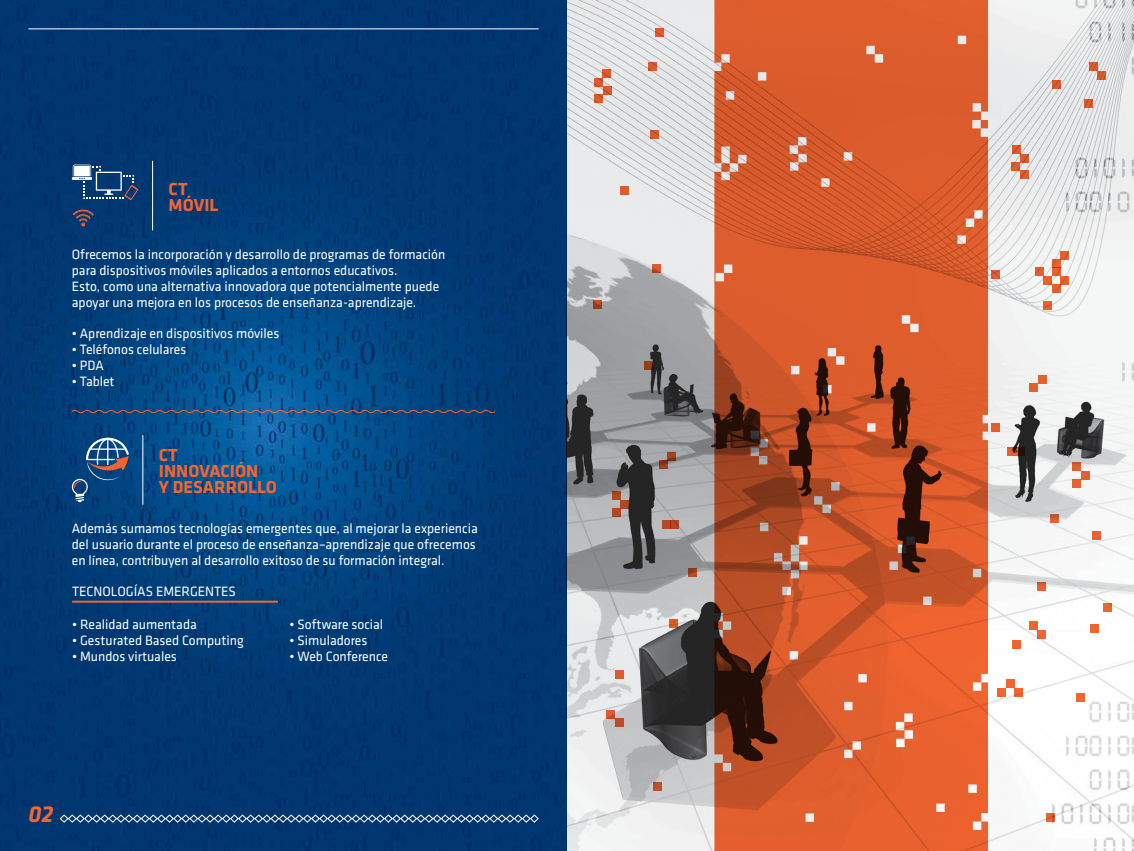
<style>
.page{position:relative;width:1134px;height:851px;background:#fff}
.page>*{position:absolute;margin:0;border:0;box-sizing:border-box;transform-origin:0 0}
.t1{font:italic 700 24px "Klavika";color:#f26531}
.t2{font:700 18px/16px "Klavika";color:#f26531}
.t3{font:14px/16px "Klavika";color:#fff}
</style>
<div class="page">
<img style="left:0;top:0;width:1134px;height:850px">
<hr style="left:28px;top:28px;width:511px;height:1px;background:#fff">
<svg style="left:59px;top:814px;width:480px;height:9px;background:#476d97"></svg>
<svg style="left:714px;top:0;width:274px;height:850px;background:#cd592d"></svg>
<div style="left:1103px;top:602px;width:8px;height:9px;background:#f26531"></div>
<svg style="left:648px;top:63px;width:9px;height:8px"></svg>
<svg style="left:1050px;top:514px;width:8px;height:8px"></svg>
<div style="left:1090px;top:624px;width:9px;height:8px;background:#f26531"></div>
<svg style="left:652px;top:264px;width:9px;height:8px"></svg>
<svg style="left:1014px;top:688px;width:9px;height:8px"></svg>
<svg style="left:593px;top:300px;width:8px;height:8px"></svg>
<div style="left:1072px;top:479px;width:9px;height:8px;background:#e9612f"></div>
<svg style="left:1046px;top:813px;width:8px;height:8px"></svg>
<div style="left:644px;top:361px;width:8px;height:8px;background:#943e1e"></div>
<div style="left:1006px;top:679px;width:8px;height:9px;background:#f26531"></div>
<div style="left:1081px;top:470px;width:8px;height:9px;background:#e45f2e"></div>
<div style="left:1012px;top:640px;width:8px;height:8px;background:#f26531"></div>
<svg style="left:1072px;top:462px;width:9px;height:8px"></svg>
<div style="left:997px;top:688px;width:9px;height:8px;background:#f26531"></div>
<svg style="left:655px;top:28px;width:9px;height:9px"></svg>
<svg style="left:594px;top:95px;width:9px;height:8px"></svg>
<svg style="left:594px;top:78px;width:8px;height:8px"></svg>
<svg style="left:651px;top:130px;width:8px;height:9px"></svg>
<div style="left:620px;top:187px;width:8px;height:8px;background:#dd5c2d"></div>
<svg style="left:603px;top:86px;width:8px;height:9px"></svg>
<svg style="left:602px;top:70px;width:9px;height:8px"></svg>
<svg style="left:1052px;top:268px;width:8px;height:8px"></svg>
<svg style="left:1007px;top:447px;width:9px;height:9px"></svg>
<svg style="left:1016px;top:447px;width:8px;height:9px"></svg>
<svg style="left:1035px;top:268px;width:8px;height:8px"></svg>
<svg style="left:1089px;top:63px;width:8px;height:8px"></svg>
<svg style="left:1060px;top:251px;width:9px;height:8px"></svg>
<div style="left:1038px;top:375px;width:8px;height:8px;background:#e55f2e"></div>
<div style="left:1029px;top:621px;width:8px;height:8px;background:#f26531"></div>
<svg style="left:1012px;top:145px;width:8px;height:9px"></svg>
<svg style="left:1012px;top:162px;width:8px;height:9px"></svg>
<div style="left:991px;top:423px;width:8px;height:8px;background:#e55f2e"></div>
<svg style="left:1060px;top:276px;width:9px;height:8px"></svg>
<div style="left:1043px;top:276px;width:9px;height:8px;background:#e8612f"></div>
<svg style="left:1097px;top:71px;width:9px;height:8px"></svg>
<svg style="left:1043px;top:301px;width:9px;height:9px"></svg>
<svg style="left:991px;top:270px;width:8px;height:9px"></svg>
<div style="left:1092px;top:531px;width:8px;height:8px;background:#eb622f"></div>
<svg style="left:1084px;top:100px;width:9px;height:8px"></svg>
<svg style="left:1052px;top:81px;width:8px;height:8px"></svg>
<svg style="left:1052px;top:259px;width:8px;height:9px"></svg>
<div style="left:1030px;top:383px;width:8px;height:9px;background:#e55f2e"></div>
<div style="left:1037px;top:629px;width:9px;height:9px;background:#f26531"></div>
<div style="left:1076px;top:693px;width:8px;height:8px;background:#f26531"></div>
<svg style="left:1037px;top:582px;width:9px;height:8px"></svg>
<svg style="left:1020px;top:154px;width:9px;height:8px"></svg>
<svg style="left:1020px;top:171px;width:8px;height:8px"></svg>
<svg style="left:1052px;top:284px;width:8px;height:9px"></svg>
<div style="left:662px;top:520px;width:8px;height:9px;background:#b24a24"></div>
<svg style="left:670px;top:520px;width:9px;height:9px"></svg>
<svg style="left:612px;top:491px;width:8px;height:9px"></svg>
<svg style="left:667px;top:451px;width:9px;height:9px"></svg>
<svg style="left:607px;top:709px;width:8px;height:9px"></svg>
<div style="left:620px;top:500px;width:9px;height:8px;background:#ad4924"></div>
<svg style="left:669px;top:619px;width:9px;height:9px"></svg>
<svg style="left:659px;top:460px;width:8px;height:8px"></svg>
<div style="left:615px;top:718px;width:8px;height:8px;background:#b74d25"></div>
<div style="left:654px;top:781px;width:8px;height:9px;background:#be5027"></div>
<div style="left:615px;top:670px;width:8px;height:8px;background:#dd5c2d"></div>
<div style="left:612px;top:508px;width:8px;height:8px;background:#ae4924"></div>
<svg style="left:688px;top:568px;width:8px;height:9px"></svg>
<hr style="left:152px;top:161px;width:1px;height:69px;background:#fff">
<hr style="left:142px;top:435px;width:1px;height:69px;background:#fff">
<svg style="left:71px;top:409px;width:425px;height:5px;background:#375379"></svg>
<svg style="left:73px;top:208px;width:21px;height:19px"></svg>
<hr style="left:72px;top:177px;width:20px;height:3px;background:#fff">
<svg style="left:73px;top:164px;width:65px;height:36px;background:#39618c"></svg>
<svg style="left:72px;top:437px;width:57px;height:65px;background:#2c5887"></svg>
<hr style="left:72px;top:600px;width:206px;height:2px;background:#f26531">
<p class="t2" style="left:169px;top:180px;width:51px">CT<br>MÓVIL</p>
<p class="t3" style="left:72px;top:245px;width:375px">Ofrecemos la incorporación y desarrollo de programas de formación para dispositivos móviles aplicados a entornos educativos.<br>Esto, como una alternativa innovadora que potencialmente puede apoyar una mejora en los procesos de enseñanza-aprendizaje.</p>
<p class="t3" style="left:72px;top:325px;width:209px">• Aprendizaje en dispositivos móviles</p>
<p class="t3" style="left:72px;top:341px;width:116px">• Teléfonos celulares</p>
<p class="t3" style="left:72px;top:357px;width:33px">• PDA</p>
<p class="t3" style="left:72px;top:373px;width:44px">• Tablet</p>
<p class="t2" style="left:159px;top:446px;width:120px">CT<br>INNOVACIÓN<br>Y DESARROLLO</p>
<p class="t3" style="left:72px;top:520px;width:407px">Además sumamos tecnologías emergentes que, al mejorar la experiencia del usuario durante el proceso de enseñanza–aprendizaje que ofrecemos en línea, contribuyen al desarrollo exitoso de su formación integral.</p>
<p class="t3" style="left:72px;top:583px;width:165px">TECNOLOGÍAS EMERGENTES</p>
<p class="t3" style="left:72px;top:615px;width:126px">• Realidad aumentada</p>
<p class="t3" style="left:72px;top:631px;width:173px">• Gesturated Based Computing</p>
<p class="t3" style="left:72px;top:647px;width:106px">• Mundos virtuales</p>
<p class="t3" style="left:290px;top:615px;width:95px">• Software social</p>
<p class="t3" style="left:290px;top:631px;width:79px">• Simuladores</p>
<p class="t3" style="left:290px;top:647px;width:100px">• Web Conference</p>
<h1 class="t1" style="left:28px;top:797px;width:26px">02</h1>
</div>
